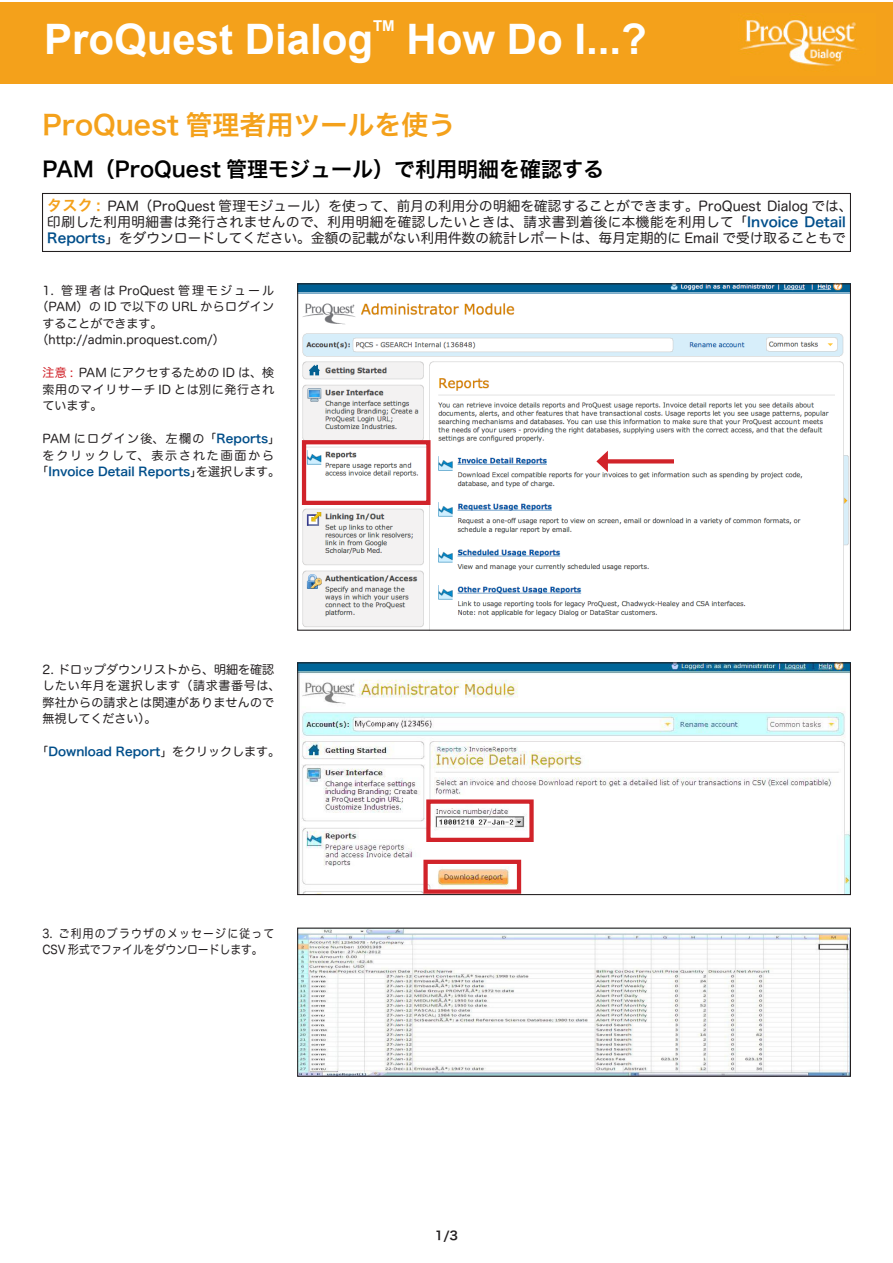
<style>
.page{position:relative;width:893px;height:1263px;background:#fff}
.page>*{position:absolute;margin:0;border:0;box-sizing:border-box;transform-origin:0 0}
.t1{font:700 42px "Arial";color:#fff}
.t2{font:27px "Hira Kaku Pro W6";color:#f4a11b}
.t3{font:21px "Hira Kaku Pro W6";color:#000}
.t4{font:700 15px "Arial";color:#fff}
.t5{font:13.5px/16.2px "Hira Maru Pro W4";letter-spacing:.015em;color:#231f20}
.t6{font:12px/16.5px "Hira Maru Pro W4";letter-spacing:.015em;color:#231f20;text-align:justify}
.t7{font:12px/16.5px "Hira Maru Pro W4";letter-spacing:.155em;color:#231f20;text-align:center}
.t8{font:12px/16.5px "Hira Maru Pro W4";letter-spacing:.015em;color:#231f20;scale:.9 1}
.t9{font:12px "Hira Kaku Pro W6";color:#014e8a}
.t10{font:12px "Hira Maru Pro W4";letter-spacing:.17em;color:#231f20}
.t11{font:12px "Hira Kaku Pro W6";color:#231f20}
.s1{font-family:"Hira Kaku Pro W6";font-size:15px;color:#f4a11b}
.s2{font-family:"Hira Kaku Pro W6";color:#014e8a}
.s3{color:#d1232a}
.s4{font-family:"Hira Maru Pro W4";color:#231f20}
</style>
<div class="page">
<img style="left:299px;top:929px;width:550px;height:146px">
<div style="left:297px;top:927px;width:554px;height:150px;border:1px solid #231f20"></div>
<img style="left:299px;top:664px;width:550px;height:229px">
<div style="left:297px;top:662px;width:554px;height:233px;border:1px solid #231f20"></div>
<img style="left:299px;top:285px;width:550px;height:344px">
<div style="left:302px;top:440px;width:129px;height:65px;border:4px solid #d1232a"></div>
<div style="left:423px;top:860px;width:98px;height:34px;border:4px solid #d1232a"></div>
<div style="left:0;top:2px;width:893px;height:81px;background:#f4a11b"></div>
<img style="left:740px;top:19px;width:117px;height:47px">
<div style="left:42px;top:193px;width:809px;height:59px;border:1px solid #231f20"></div>
<svg style="left:608px;top:459px;width:66px;height:4px"></svg>
<svg style="left:596px;top:451px;width:12px;height:21px"></svg>
<div style="left:426px;top:799px;width:108px;height:43px;border:4px solid #d1232a"></div>
<p class="t1" style="left:44px;top:11px;width:331px">ProQuest Dialog</p>
<p class="t4" style="left:373px;top:16px;width:23px">TM</p>
<p class="t1" style="left:406px;top:11px;width:242px">How Do I...?</p>
<p class="t2" style="left:43px;top:101px;width:415px">ProQuest 管理者用ツールを使う</p>
<p class="t3" style="left:43px;top:150px;width:563px">PAM（ProQuest 管理モジュール）で利用明細を確認する</p>
<p class="t5" style="left:47px;top:197px;width:806px"><span class="s1">タスク :</span> PAM（ProQuest 管理モジュール）を使って、前月の利用分の明細を確認することができます。ProQuest Dialog では、印刷した利用明細書は発行されませんので、利用明細を確認したいときは、請求書到着後に本機能を利用して「<span class="s2">Invoice Detail<br>Reports</span>」をダウンロードしてください。金額の記載がない利用件数の統計レポートは、毎月定期的に Email で受け取ることもで</p>
<p class="t10" style="left:43px;top:280px;width:233px">1. 管理者は ProQuest 管理モジュール</p>
<p class="t6" style="left:37px;top:298px;width:239px">（PAM）の ID で以下の URL からログイン</p>
<p class="t6" style="left:43px;top:314px;width:121px">することができます。</p>
<p class="t6" style="left:37px;top:331px;width:190px">（http://admin.proquest.com/）</p>
<p class="t6" style="left:43px;top:364px;width:233px"><span class="s3">注意 :</span> PAM にアクセするための ID は、検索用のマイリサーチ ID とは別に発行されています。</p>
<p class="t7" style="left:37px;top:430px;width:245px">PAM にログイン後、左欄の「<span class="s2">Reports</span>」をクリックして、表示された画面から「<span class="s2">Invoice Detail Reports</span>」を選択します。</p>
<p class="t6" style="left:43px;top:660px;width:239px;text-align:left">2. ドロップダウンリストから、明細を確認したい年月を選択します（請求書番号は、弊社からの請求とは関連がありませんので無視してください）。</p>
<p class="t9" style="left:37px;top:741px;width:245px"><span class="s4">「</span>Download Report<span class="s4">」をクリックします。</span></p>
<p class="t8" style="left:43px;top:924px;width:259px">3. ご利用のブラウザのメッセージに従って<br>CSV 形式でファイルをダウンロードします。</p>
<p class="t11" style="left:435px;top:1224px;width:25px">1/3</p>
</div>
